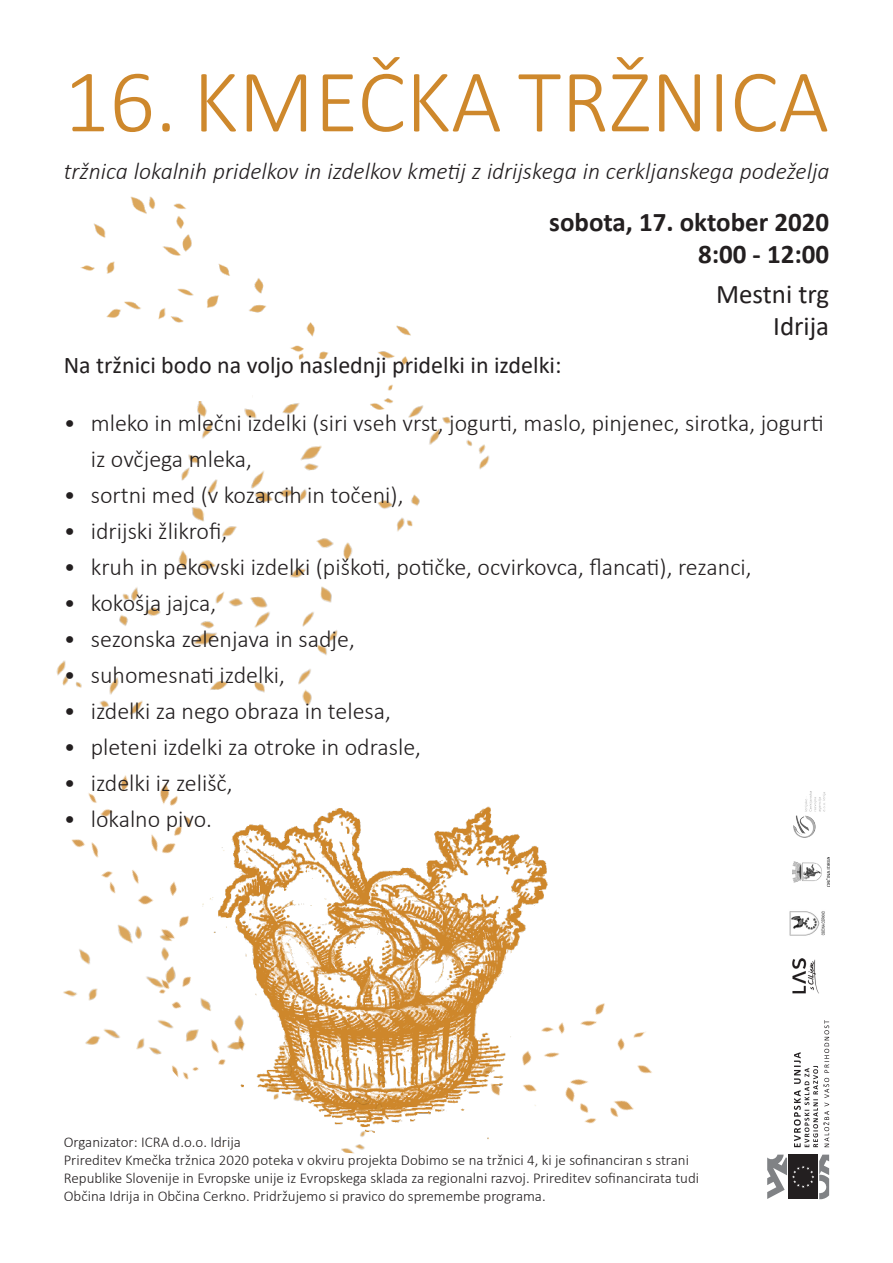
<style>
.page{position:relative;width:893px;height:1263px;background:#fff}
.page>*{position:absolute;margin:0;border:0;box-sizing:border-box;transform-origin:0 0}
.t1{font:300 90px "Calibri";color:#ce882c}
.t2{font:700 27px "Calibri";color:#231f20}
.t3{font:27px "Calibri";color:#231f20}
.t4{font:300 24px/36px "Calibri";color:#231f20}
.t5{font:24px "Calibri";color:#231f20}
.t6{font:italic 300 23.7px "Calibri";color:#231f20}
.t7{font:300 15px/18px "Calibri";color:#231f20}
</style>
<div class="page">
<img style="left:378px;top:410px;width:112px;height:122px">
<img style="left:56px;top:410px;width:297px;height:305px">
<img style="left:81px;top:196px;width:343px;height:214px">
<img style="left:792px;top:959px;width:27px;height:34px">
<img style="left:789px;top:911px;width:36px;height:25px">
<img style="left:792px;top:857px;width:37px;height:29px">
<img style="left:793px;top:791px;width:32px;height:46px">
<svg style="left:767px;top:1154px;width:62px;height:45px"></svg>
<svg style="left:794px;top:1020px;width:35px;height:127px"></svg>
<img style="left:454px;top:806px;width:104px;height:333px">
<img style="left:63px;top:775px;width:391px;height:379px">
<p class="t1" style="left:64px;top:46px;width:767px">16. KMEČKA TRŽNICA</p>
<p class="t6" style="left:64px;top:157px;width:767px">tržnica lokalnih pridelkov in izdelkov kmetij z idrijskega in cerkljanskega podeželja</p>
<p class="t2" style="left:549px;top:203px;width:281px">sobota, 17. oktober 2020</p>
<p class="t2" style="left:698px;top:235px;width:133px">8:00 - 12:00</p>
<p class="t3" style="left:716px;top:275px;width:115px">Mestni trg</p>
<p class="t3" style="left:773px;top:308px;width:57px">Idrija</p>
<p class="t5" style="left:64px;top:348px;width:499px">Na tržnici bodo na voljo naslednji pridelki in izdelki:</p>
<p class="t4" style="left:91px;top:405px;width:734px;text-indent:-27px">• mleko in mlečni izdelki (siri vseh vrst, jogurti, maslo, pinjenec, sirotka, jogurti iz ovčjega mleka,</p>
<p class="t4" style="left:64px;top:477px;width:341px">• sortni med (v kozarcih in točeni),</p>
<p class="t4" style="left:64px;top:513px;width:165px">• idrijski žlikrofi,</p>
<p class="t4" style="left:64px;top:549px;width:689px">• kruh in pekovski izdelki (piškoti, potičke, ocvirkovca, flancati), rezanci,</p>
<p class="t4" style="left:64px;top:585px;width:154px">• kokošja jajca,</p>
<p class="t4" style="left:64px;top:621px;width:293px">• sezonska zelenjava in sadje,</p>
<p class="t4" style="left:64px;top:657px;width:223px">• suhomesnati izdelki,</p>
<p class="t4" style="left:64px;top:693px;width:329px">• izdelki za nego obraza in telesa,</p>
<p class="t4" style="left:64px;top:729px;width:359px">• pleteni izdelki za otroke in odrasle,</p>
<p class="t4" style="left:64px;top:765px;width:170px">• izdelki iz zelišč,</p>
<p class="t4" style="left:64px;top:801px;width:150px">• lokalno pivo.</p>
<p class="t7" style="left:64px;top:1132px;width:179px">Organizator: ICRA d.o.o. Idrija</p>
<p class="t7" style="left:64px;top:1150px;width:637px">Prireditev Kmečka tržnica 2020 poteka v okviru projekta Dobimo se na tržnici 4, ki je sofinanciran s strani<br>Republike Slovenije in Evropske unije iz Evropskega sklada za regionalni razvoj. Prireditev sofinancirata tudi<br>Občina Idrija in Občina Cerkno. Pridržujemo si pravico do spremembe programa.</p>
</div>
